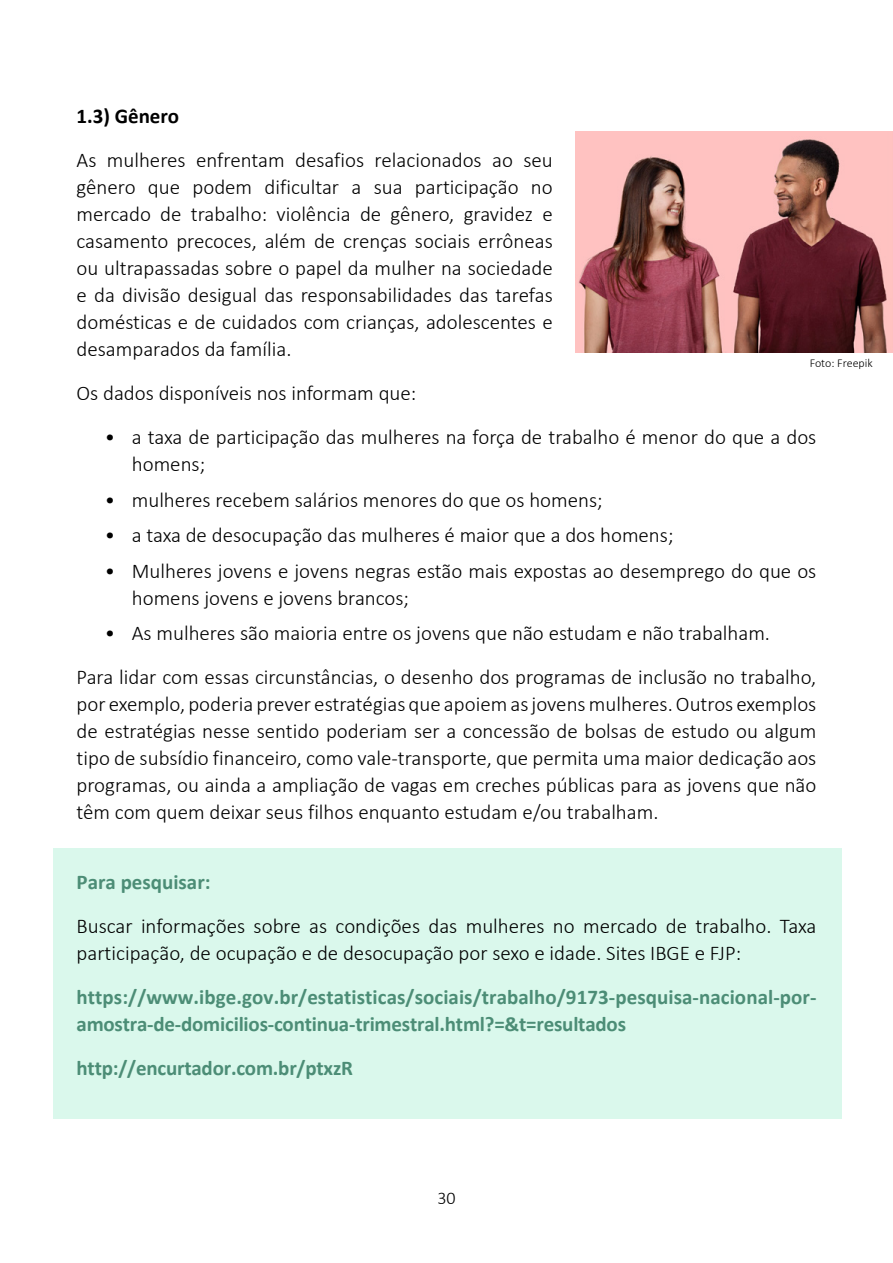
<style>
.page{position:relative;width:893px;height:1263px;background:#fff}
.page>*{position:absolute;margin:0;border:0;box-sizing:border-box;transform-origin:0 0}
.t1{font:300 21px/27px "Calibri";color:#000}
.t2{font:700 21px/27px "Calibri";color:#4c8d76}
.t3{font:700 21px "Calibri";color:#000}
.t4{font:300 18px "Calibri";color:#000}
.t5{font:300 12px "Calibri";color:#000}
</style>
<div class="page">
<div style="left:53px;top:848px;width:788px;height:270px;background:#daf8ec"></div>
<img style="left:575px;top:132px;width:318px;height:220px">
<p class="t3" style="left:77px;top:101px;width:104px">1.3) Gênero</p>
<p class="t1" style="left:77px;top:146px;width:478px;text-align:justify">As mulheres enfrentam desafios relacionados ao seu gênero que podem dificultar a sua participação no mercado de trabalho: violência de gênero, gravidez e casamento precoces, além de crenças sociais errôneas ou ultrapassadas sobre o papel da mulher na sociedade e da divisão desigual das responsabilidades das tarefas domésticas e de cuidados com crianças, adolescentes e desamparados da família.</p>
<p class="t1" style="left:77px;top:380px;width:341px">Os dados disponíveis nos informam que:</p>
<p class="t1" style="left:132px;top:424px;width:686px;text-indent:-27px">• a taxa de participação das mulheres na força de trabalho é menor do que a dos homens;</p>
<p class="t1" style="left:105px;top:486px;width:499px">• mulheres recebem salários menores do que os homens;</p>
<p class="t1" style="left:105px;top:522px;width:570px">• a taxa de desocupação das mulheres é maior que a dos homens;</p>
<p class="t1" style="left:132px;top:557px;width:686px;text-indent:-27px">• Mulheres jovens e jovens negras estão mais expostas ao desemprego do que os homens jovens e jovens brancos;</p>
<p class="t1" style="left:77px;top:611px;width:741px;line-height:44px;text-indent:28px">• As mulheres são maioria entre os jovens que não estudam e não trabalham.<br>Para lidar com essas circunstâncias, o desenho dos programas de inclusão no trabalho,</p>
<p class="t1" style="left:77px;top:691px;width:741px;text-align:justify">por exemplo, poderia prever estratégias que apoiem as jovens mulheres. Outros exemplos de estratégias nesse sentido poderiam ser a concessão de bolsas de estudo ou algum tipo de subsídio financeiro, como vale-transporte, que permita uma maior dedicação aos programas, ou ainda a ampliação de vagas em creches públicas para as jovens que não têm com quem deixar seus filhos enquanto estudam e/ou trabalham.</p>
<p class="t5" style="left:810px;top:356px;width:65px">Foto: Freepik</p>
<p class="t2" style="left:77px;top:868px;width:136px">Para pesquisar:</p>
<p class="t1" style="left:77px;top:912px;width:741px">Buscar informações sobre as condições das mulheres no mercado de trabalho. Taxa participação, de ocupação e de desocupação por sexo e idade. Sites IBGE e FJP:</p>
<p class="t2" style="left:77px;top:983px;width:741px">https://www.ibge.gov.br/estatisticas/sociais/trabalho/9173-pesquisa-nacional-por&shy;amostra-de-domicilios-continua-trimestral.html?=&amp;t=resultados</p>
<p class="t2" style="left:77px;top:1054px;width:278px">http://encurtador.com.br/ptxzR</p>
<p class="t4" style="left:437px;top:1187px;width:20px">30</p>
</div>
